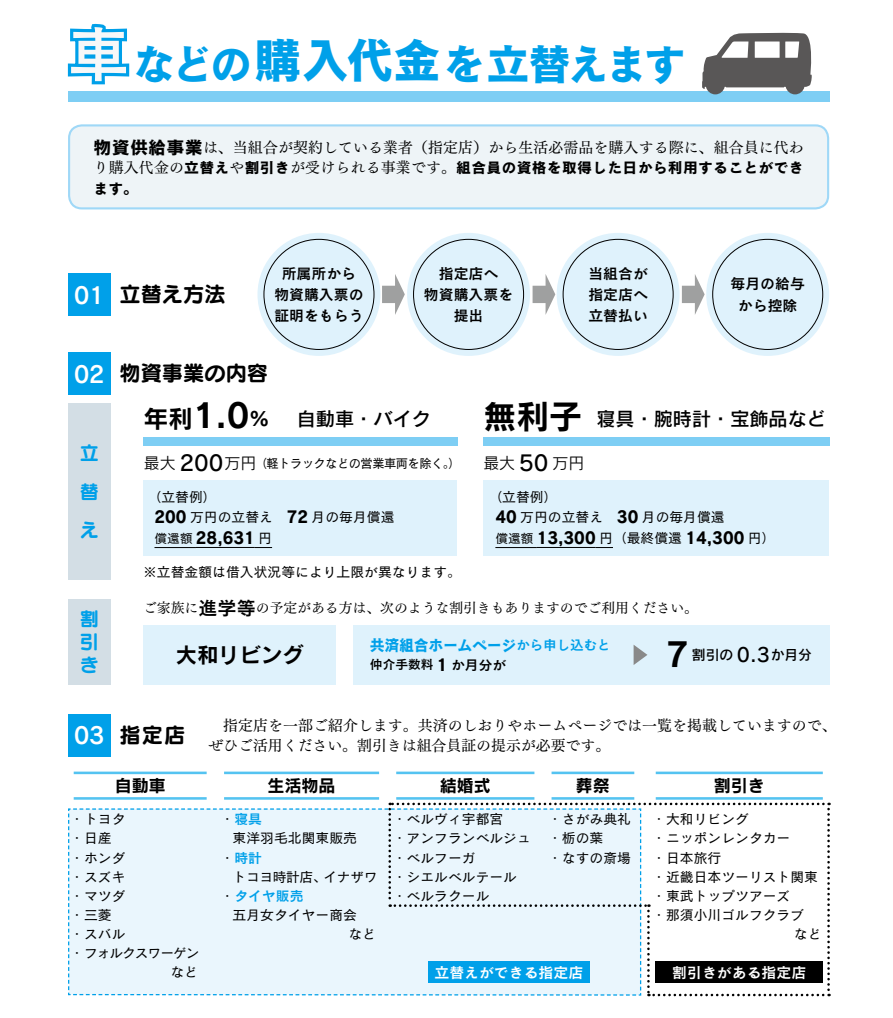
<style>
.page{position:relative;width:893px;height:1018px;background:#fff}
.page>*{position:absolute;margin:0;border:0;box-sizing:border-box;transform-origin:0 0}
.t1{font:43.65px "Cezanne Pro N B";letter-spacing:-.105em;color:#00a0e9}
.t2{font:33px "Rodin Pro N B";color:#000}
.t3{font:24.45px "Cezanne Pro N DB";color:#fff}
.t4{font:21.3px "Seurat Pro N B";color:#000}
.t5{font:21.3px "Rodin Pro N B";color:#000}
.t6{font:19.2px "Rodin Pro N DB";color:#000}
.t7{font:19.2px/38.2px "Seurat Pro N B";color:#00a0e9;text-align:justify}
.t8{font:16.95px "Cezanne Pro N B";color:#000}
.t9{font:16.95px "Rodin Pro N B";color:#000}
.t10{font:15.9px "Cezanne Pro N B";letter-spacing:-.025em;color:#00a0e9;scale:.94 1}
.t11{font:15.9px "Rodin Pro N M";color:#000}
.t12{font:14.85px/20.2px "Tsuku Min Pr 6 N M";letter-spacing:.005em;color:#000}
.t13{font:14.85px/21.3px "Cezanne Pro N B";letter-spacing:.015em;color:#000}
.t14{font:14.85px/21.3px "Cezanne Pro N DB";color:#000;text-align:center}
.t15{font:14.85px "Cezanne Pro N DB";color:#fff}
.t16{font:13.8px/19.2px "Cezanne Pro N M";color:#000}
.t17{font:13.8px "Tsuku Min Pr 6 N M";color:#000}
.t18{font:13.8px "Cezanne Pro N DB";color:#00a0e9}
.t19{font:13.8px "Cezanne Pro N M";letter-spacing:-.03em;color:#000}
.t20{font:13.8px "Rodin Pro N DB";color:#000}
.t21{font:12.75px "Cezanne Pro N M";letter-spacing:-.04em;color:#000;scale:.96 1}
.t22{font:12.75px "Cezanne Pro N DB";color:#000}
.s1{font-family:"Cezanne Pro N DB";font-size:61.65px;color:#f7f8f8}
.s2{font-size:48.9px}
.s3{font-family:"Cezanne Pro N B";font-size:18px}
.s4{font-family:"Tsuku Min Pr 6 N M"}
.s5{font-size:24.45px}
.s6{font-size:19.2px}
.s7{font-family:"Rodin Pro N M";font-size:15.9px}
.s8{font-family:"Rodin Pro N DB";font-size:21.3px}
.s9{font-family:"Cezanne Pro N B";font-size:16.95px}
.s10{font-family:"Cezanne Pro N M";font-size:12.75px}
.s11{font-family:"Cezanne Pro N M";font-size:13.8px}
.s12{font-family:"Cezanne Pro N DB";font-size:19.2px}
.s13{font-family:"Cezanne Pro N DB";font-size:13.8px}
.s14{font-size:13.8px}
.s15{font-family:"Cezanne Pro N M";color:#000}
</style>
<div class="page">
<svg style="left:257px;top:233px;width:123px;height:123px;background:#cedfe8"></svg>
<div style="left:264px;top:239px;width:110px;height:110px;background:#dff2fc;border-radius:50%"></div>
<div style="left:706px;top:233px;width:123px;height:123px;background:#dff2fc;border-radius:50%"></div>
<svg style="left:557px;top:233px;width:123px;height:123px;background:#cedfe8"></svg>
<div style="left:563px;top:239px;width:110px;height:110px;background:#dff2fc;border-radius:50%"></div>
<div style="left:407px;top:233px;width:123px;height:123px;background:#dff2fc;border-radius:50%"></div>
<div style="left:143px;top:625px;width:193px;height:59px;background:#dff2fc"></div>
<div style="left:353px;top:625px;width:476px;height:59px;background:#dff2fc"></div>
<svg style="left:68px;top:802px;width:762px;height:193px"></svg>
<div style="left:143px;top:480px;width:313px;height:75px;background:#dff2fc"></div>
<div style="left:483px;top:480px;width:346px;height:75px;background:#dff2fc"></div>
<div style="left:143px;top:437px;width:315px;height:8px;background:#7ecef4"></div>
<div style="left:483px;top:437px;width:346px;height:8px;background:#7ecef4"></div>
<svg style="left:67px;top:23px;width:63px;height:62px"></svg>
<div style="left:69px;top:125px;width:759px;height:83px;background:#eef4f7;border-radius:13px"></div>
<div style="left:68px;top:124px;width:761px;height:85px;border:2px solid #9fd8f7;border-radius:13px"></div>
<hr style="left:495px;top:547px;width:42px;height:1px;background:#000">
<hr style="left:537px;top:547px;width:59px;height:1px;background:#000">
<svg style="left:596px;top:547px;width:17px;height:1px"></svg>
<div style="left:68px;top:273px;width:43px;height:42px;background:#00a0e9"></div>
<div style="left:68px;top:352px;width:43px;height:42px;background:#00a0e9"></div>
<div style="left:68px;top:713px;width:43px;height:43px;background:#00a0e9"></div>
<div style="left:68px;top:91px;width:761px;height:11px;background:#7ecef4"></div>
<svg style="left:634px;top:645px;width:13px;height:20px"></svg>
<svg style="left:382px;top:274px;width:23px;height:41px"></svg>
<svg style="left:533px;top:274px;width:22px;height:41px"></svg>
<svg style="left:682px;top:274px;width:23px;height:40px"></svg>
<div style="left:68px;top:403px;width:43px;height:176px;background:#d3dee5"></div>
<div style="left:68px;top:598px;width:43px;height:86px;background:#d3dee5"></div>
<hr style="left:154px;top:547px;width:42px;height:1px;background:#000">
<hr style="left:196px;top:547px;width:59px;height:1px;background:#000">
<svg style="left:255px;top:547px;width:17px;height:1px"></svg>
<hr style="left:74px;top:771px;width:133px;height:3px;background:#54c3f1">
<hr style="left:224px;top:771px;width:155px;height:3px;background:#54c3f1">
<hr style="left:396px;top:771px;width:138px;height:3px;background:#54c3f1">
<hr style="left:552px;top:771px;width:82px;height:3px;background:#54c3f1">
<hr style="left:656px;top:771px;width:167px;height:3px;background:#54c3f1">
<hr style="left:74px;top:796px;width:133px;height:3px;background:#54c3f1">
<hr style="left:224px;top:796px;width:155px;height:3px;background:#54c3f1">
<hr style="left:396px;top:796px;width:138px;height:3px;background:#54c3f1">
<hr style="left:552px;top:796px;width:82px;height:3px;background:#54c3f1">
<hr style="left:656px;top:796px;width:167px;height:3px;background:#54c3f1">
<div style="left:428px;top:961px;width:162px;height:21px;background:#00a0e9"></div>
<div style="left:656px;top:961px;width:167px;height:21px;background:#000"></div>
<svg style="left:702px;top:32px;width:110px;height:62px"></svg>
<h1 class="t1" style="left:68px;top:37px;width:620px"><span class="s1">車</span>などの<span class="s2">購入代金</span>を立替えます</h1>
<p class="t12" style="left:94px;top:136px;width:712px"><span class="s3">物資供給事業</span>は、当組合が契約している業者（指定店）から生活必需品を購入する際に、組合員に代わ</p>
<p class="t13" style="left:94px;top:156px;width:712px"><span class="s4">り購入代金の</span>立替え<span class="s4">や</span>割引き<span class="s4">が受けられる事業です。</span>組合員の資格を取得した日から利用することができます。</p>
<h3 class="t3" style="left:74px;top:279px;width:32px">01</h3>
<h3 class="t3" style="left:74px;top:358px;width:32px">02</h3>
<h3 class="t7" style="left:80px;top:433px;width:20px">立替え</h3>
<h3 class="t7" style="left:80px;top:606px;width:19px;line-height:22.6px">割引き</h3>
<h3 class="t4" style="left:119px;top:279px;width:108px">立替え方法</h3>
<p class="t14" style="left:274px;top:262px;width:91px">所属所から物資購入票の証明をもらう</p>
<p class="t14" style="left:730px;top:273px;width:76px">毎月の給与から控除</p>
<p class="t14" style="left:588px;top:262px;width:61px;text-align:justify">当組合が指定店へ立替払い</p>
<p class="t14" style="left:424px;top:262px;width:91px">指定店へ<br>物資購入票を提出</p>
<h3 class="t4" style="left:119px;top:358px;width:150px">物資事業の内容</h3>
<h2 class="t2" style="left:144px;top:393px;width:127px"><span class="s5">年利</span>1.0<span class="s6">％</span></h2>
<h3 class="t6" style="left:297px;top:405px;width:135px">自動車・バイク</h3>
<h2 class="t2" style="left:483px;top:394px;width:100px">無利子</h2>
<p class="t21" style="left:144px;top:454px;width:332px"><span class="s7">最大</span> <span class="s8">200</span><span class="s7">万円</span>（軽トラックなどの営業車両を除く。）</p>
<p class="t11" style="left:483px;top:452px;width:103px">最大 <span class="s8">50</span> 万円</p>
<h3 class="t6" style="left:596px;top:405px;width:231px">寝具・腕時計・宝飾品など</h3>
<p class="t16" style="left:154px;top:487px;width:242px;line-height:19.6px;text-indent:-7px">（立替例）<br><span class="s9">200</span> 万円の立替え　<span class="s9">72</span> 月の毎月償還</p>
<p class="t8" style="left:154px;top:527px;width:119px"><span class="s10">償還額</span> 28,631 <span class="s11">円</span></p>
<p class="t16" style="left:495px;top:487px;width:231px;line-height:19.6px;text-indent:-7px">（立替例）<br><span class="s9">40</span> 万円の立替え　<span class="s9">30</span> 月の毎月償還</p>
<p class="t8" style="left:495px;top:527px;width:282px"><span class="s10">償還額</span> 13,300 <span class="s11">円（最終償還</span> 14,300 <span class="s11">円）</span></p>
<p class="t16" style="left:143px;top:561px;width:319px">※立替金額は借入状況等により上限が異なります。</p>
<p class="t17" style="left:143px;top:595px;width:556px">ご家族に<span class="s12">進学等</span>の予定がある方は、次のような割引きもありますのでご利用ください。</p>
<p class="t10" style="left:370px;top:634px;width:258px">共済組合ホームページ<span class="s13">から申し込むと</span></p>
<p class="t22" style="left:370px;top:656px;width:138px">仲介手数料 <span class="s9">1</span> <span class="s14">か月分が</span></p>
<h3 class="t5" style="left:176px;top:640px;width:129px">大和リビング</h3>
<h2 class="t2" style="left:666px;top:632px;width:24px">7</h2>
<p class="t20" style="left:692px;top:645px;width:122px">割引の <span class="s6">0.3</span>か月分</p>
<h3 class="t3" style="left:74px;top:719px;width:32px">03</h3>
<h3 class="t4" style="left:119px;top:720px;width:67px">指定店</h3>
<p class="t9" style="left:115px;top:774px;width:53px">自動車</p>
<p class="t12" style="left:208px;top:713px;width:630px">　指定店を一部ご紹介します。共済のしおりやホームページでは一覧を掲載していますので、ぜひご活用ください。割引きは組合員証の提示が必要です。</p>
<p class="t9" style="left:268px;top:774px;width:70px">生活物品</p>
<p class="t9" style="left:440px;top:774px;width:53px">結婚式</p>
<p class="t9" style="left:576px;top:774px;width:36px">葬祭</p>
<p class="t9" style="left:714px;top:774px;width:53px">割引き</p>
<p class="t16" style="left:70px;top:808px;width:131px">・トヨタ<br>・日産<br>・ホンダ<br>・スズキ<br>・マツダ<br>・三菱<br>・スバル<br>・フォルクスワーゲン</p>
<p class="t18" style="left:221px;top:810px;width:43px"><span class="s15">・</span>寝具</p>
<p class="t16" style="left:233px;top:828px;width:126px">東洋羽毛北関東販売</p>
<p class="t18" style="left:221px;top:848px;width:43px"><span class="s15">・</span>時計</p>
<p class="t19" style="left:233px;top:867px;width:146px">トコヨ時計店、イナザワ</p>
<p class="t18" style="left:221px;top:886px;width:84px"><span class="s15">・</span>タイヤ販売</p>
<p class="t16" style="left:233px;top:904px;width:126px">五月女タイヤー商会</p>
<p class="t16" style="left:393px;top:809px;width:140px">・ベルヴィ宇都宮<br>・アンフランベルジュ・ベルフーガ<br>・シエルベルテール・ベルラクール</p>
<p class="t16" style="left:548px;top:809px;width:84px">・さがみ典礼・栃の葉<br>・なすの斎場</p>
<p class="t16" style="left:652px;top:809px;width:167px">・大和リビング<br>・ニッポンレンタカー<br>・日本旅行<br>・近畿日本ツーリスト関東・東武トップツアーズ<br>・那須小川ゴルフクラブ</p>
<p class="t15" style="left:434px;top:962px;width:150px">立替えができる指定店</p>
<p class="t15" style="left:672px;top:962px;width:135px">割引きがある指定店</p>
</div>
